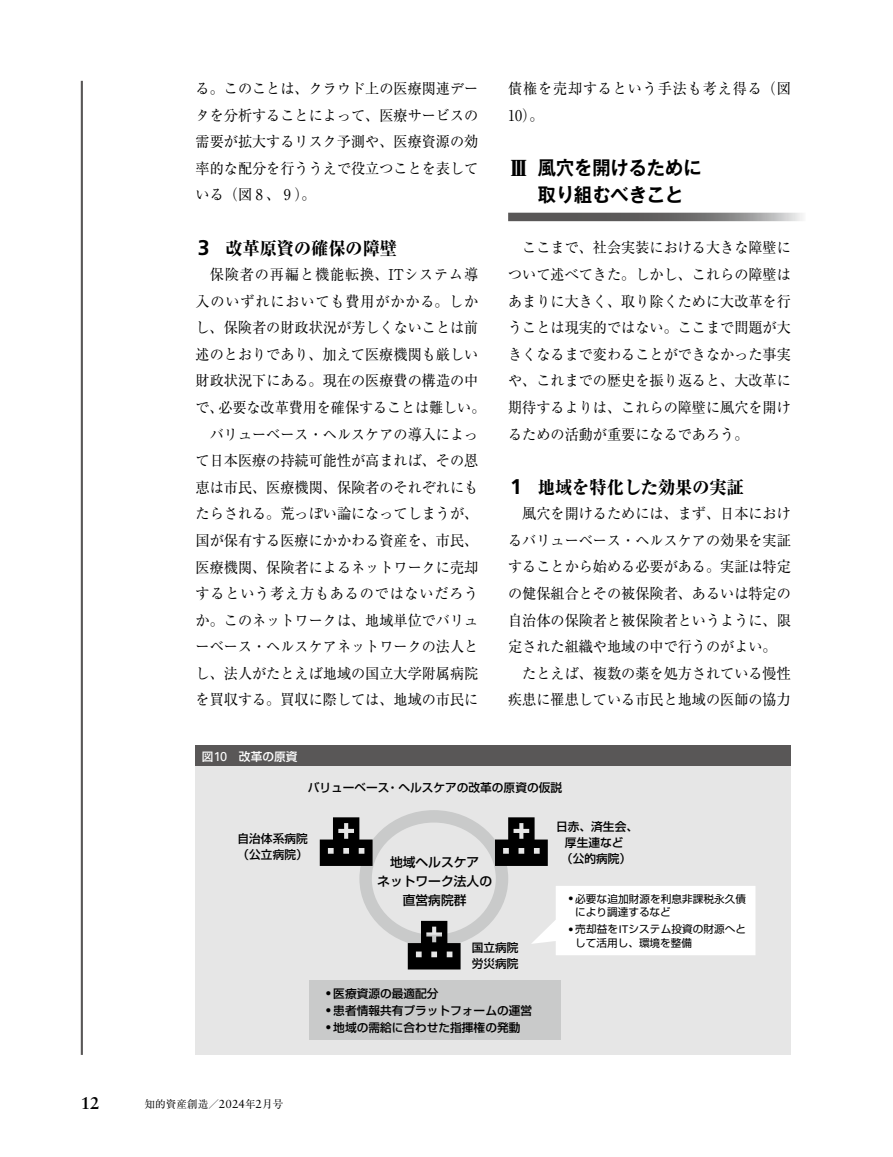
<style>
.page{position:relative;width:893px;height:1157px;background:#fff}
.page>*{position:absolute;margin:0;border:0;box-sizing:border-box;transform-origin:0 0}
.t1{font:700 19.2px/26.5px "Gothic MB101 Pr 6 N De";color:#000;scale:.95 1}
.t2{font:800 18px "Ryumin Pr 6 N";color:#000;scale:.95 1}
.t3{font:700 16.95px "Sabon LT Std";color:#000}
.t4{font:14.85px/26.5px "Ryumin Pr 6 N";color:#000;text-align:justify;scale:.95 1}
.t5{font:14.85px/26.5px "Ryumin Pr 6 N";letter-spacing:.06em;color:#000;scale:.95 1}
.t6{font:500 12.75px/19.2px "Shin Go Pr 6 N";color:#000;text-align:center}
.t7{font:500 11.7px/15.9px "Shin Go Pr 6 N";color:#000}
.t8{font:500 11.7px "Shin Go Pr 6 N";color:#fff}
.t9{font:10.65px/13.8px "Shin Go Pr 6 N";letter-spacing:.005em;color:#000}
.t10{font:10.65px "Ryumin Pr 6 N";color:#000}
.s1{font-family:"Frutiger LT Std";font-weight:700;font-size:21.3px}
.s2{font-family:"Univers LT Std";font-weight:400;font-size:12.9px}
.s3{font-family:"Ryumin Pr 6 N";font-weight:900;font-size:21.3px}
.s4{font-family:"Univers LT Std"}
.s5{font-family:"Sabon LT Std";font-size:11.7px}
</style>
<div class="page">
<hr style="left:81px;top:81px;width:2px;height:973px;background:#595757">
<svg style="left:508px;top:213px;width:295px;height:8px;background:#767575"></svg>
<div style="left:196px;top:745px;width:595px;height:21px;background:#595757"></div>
<div style="left:196px;top:766px;width:595px;height:288px;background:#e6e6e6"></div>
<div style="left:309px;top:980px;width:251px;height:59px;background:#c9caca"></div>
<svg style="left:320px;top:810px;width:435px;height:159px"></svg>
<p class="t4" style="left:196px;top:74px;width:299px">る。このことは、クラウド上の医療関連データを分析することによって、医療サービスの需要が拡大するリスク予測や、医療資源の効率的な配分を行ううえで役立つことを表している（図 8 、 9 ）。</p>
<p class="t2" style="left:198px;top:234px;width:211px"><span class="s1">3</span> 改革原資の確保の障壁</p>
<p class="t4" style="left:195px;top:260px;width:307px;text-align:center">保険者の再編と機能転換、ITシステム導<br>入のいずれにおいても費用がかかる。しかし、保険者の財政状況が芳しくないことは前述のとおりであり、加えて医療機関も厳しい財政状況下にある。現在の医療費の構造の中で、必要な改革費用を確保することは難しい。バリューベース・ヘルスケアの導入によっ<br>て日本医療の持続可能性が高まれば、その恩恵は市民、医療機関、保険者のそれぞれにもたらされる。荒っぽい論になってしまうが、国が保有する医療にかかわる資産を、市民、医療機関、保険者によるネットワークに売却するという考え方もあるのではないだろうか。このネットワークは、地域単位でバリューベース・ヘルスケアネットワークの法人とし、法人がたとえば地域の国立大学附属病院を買収する。買収に際しては、地域の市民に</p>
<p class="t8" style="left:202px;top:746px;width:97px">図<span class="s2">10</span>　改革の原資</p>
<p class="t5" style="left:508px;top:74px;width:299px">債権を売却するという手法も考え得る（図<br>10）。</p>
<p class="t1" style="left:538px;top:154px;width:174px;text-indent:-30px"><span class="s3">Ⅲ</span> 風穴を開けるために取り組むべきこと</p>
<p class="t4" style="left:508px;top:234px;width:299px;text-indent:14px">ここまで、社会実装における大きな障壁について述べてきた。しかし、これらの障壁はあまりに大きく、取り除くために大改革を行うことは現実的ではない。ここまで問題が大きくなるまで変わることができなかった事実や、これまでの歴史を振り返ると、大改革に期待するよりは、これらの障壁に風穴を開けるための活動が重要になるであろう。</p>
<p class="t2" style="left:510px;top:473px;width:247px"><span class="s1">1</span> 地域を特化した効果の実証</p>
<p class="t4" style="left:522px;top:499px;width:284px">風穴を開けるためには、まず、日本におけ</p>
<p class="t4" style="left:508px;top:526px;width:299px">るバリューベース・ヘルスケアの効果を実証</p>
<p class="t4" style="left:508px;top:553px;width:299px">することから始める必要がある。実証は特定</p>
<p class="t4" style="left:508px;top:579px;width:299px">の健保組合とその被保険者、あるいは特定の</p>
<p class="t4" style="left:508px;top:606px;width:299px">自治体の保険者と被保険者というように、限</p>
<p class="t4" style="left:508px;top:632px;width:284px">定された組織や地域の中で行うのがよい。</p>
<p class="t4" style="left:522px;top:659px;width:284px">たとえば、複数の薬を処方されている慢性</p>
<p class="t4" style="left:508px;top:686px;width:299px">疾患に罹患している市民と地域の医師の協力</p>
<p class="t7" style="left:308px;top:779px;width:256px">バリューベース・ヘルスケアの改革の原資の仮説</p>
<p class="t7" style="left:238px;top:830px;width:72px">自治体系病院（公立病院）</p>
<p class="t7" style="left:556px;top:818px;width:83px;text-align:center">日赤、済生会、厚生連など<br>（公的病院）</p>
<p class="t6" style="left:377px;top:851px;width:116px">地域ヘルスケア<br>ネットワーク法人の直営病院群</p>
<p class="t9" style="left:575px;top:890px;width:172px;text-indent:-6px"><sup>●</sup> 必要な追加財源を利息非課税永久債により調達するなど</p>
<p class="t9" style="left:575px;top:921px;width:173px;text-indent:-6px"><sup>●</sup> 売却益を<span class="s4">IT</span>システム投資の財源へとして活用し、環境を整備</p>
<p class="t7" style="left:472px;top:939px;width:48px">国立病院労災病院</p>
<p class="t3" style="left:81px;top:1093px;width:20px">12</p>
<p class="t10" style="left:145px;top:1095px;width:140px">知的資産創造／<span class="s5">2024</span>年<span class="s5">2</span>月号</p>
<p class="t7" style="left:326px;top:985px;width:114px"><sup>●</sup> 医療資源の最適配分</p>
<p class="t7" style="left:326px;top:1002px;width:207px"><sup>●</sup> 患者情報共有プラットフォームの運営</p>
<p class="t7" style="left:326px;top:1019px;width:196px"><sup>●</sup> 地域の需給に合わせた指揮権の発動</p>
</div>
